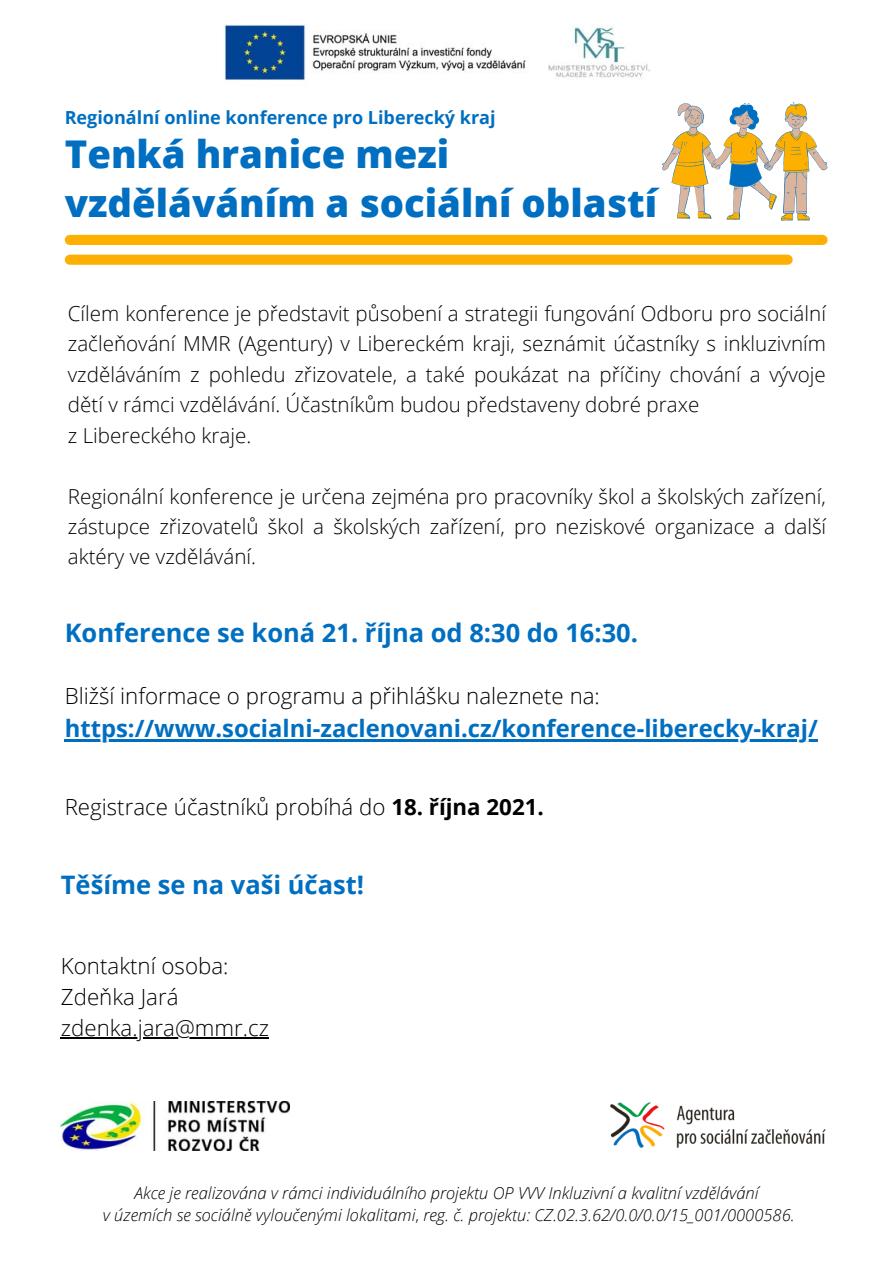
<style>
.page{position:relative;width:894px;height:1264px;background:#fff}
.page>*{position:absolute;margin:0;border:0;box-sizing:border-box;transform-origin:0 0}
.t1{font:800 38.25px "Open Sans";color:#006fc1}
.t2{font:700 25.5px "Open Sans";color:#006fc1}
.t3{font:700 23.85px "Open Sans";color:#006fc1}
.t4{font:300 22.35px "Open Sans";color:#000}
.t5{font:300 20.55px/30.5px "Open Sans";color:#000;text-align:justify}
.t6{font:700 18px "Open Sans";color:#006fc1}
.t7{font:italic 300 16.5px "Open Sans";color:#000}
.s1{font-weight:700}
.s2{font-style:normal}
</style>
<div class="page">
<img style="left:610px;top:1102px;width:216px;height:46px">
<img style="left:61px;top:1101px;width:228px;height:49px">
<div style="left:70px;top:235px;width:752px;height:10px;background:#feb000"></div>
<div style="left:70px;top:255px;width:717px;height:10px;background:#feb000"></div>
<img style="left:224px;top:24px;width:426px;height:57px">
<hr style="left:65px;top:739px;width:752px;height:2px;background:#006fc1">
<hr style="left:61px;top:1037px;width:208px;height:1px;background:#000">
<svg style="left:661px;top:102px;width:166px;height:118px"></svg>
<p class="t6" style="left:65px;top:105px;width:432px">Regionální online konference pro Liberecký kraj</p>
<p class="t1" style="left:65px;top:127px;width:386px">Tenká hranice mezi</p>
<p class="t1" style="left:65px;top:176px;width:593px">vzděláváním a sociální oblastí</p>
<p class="t5" style="left:68px;top:298px;width:759px">Cílem konference je představit působení a strategii fungování Odboru pro sociální začleňování MMR (Agentury) v Libereckém kraji, seznámit účastníky s inkluzivním vzděláváním z pohledu zřizovatele, a také poukázat na příčiny chování a vývoje dětí v rámci vzdělávání. Účastníkům budou představeny dobré praxe</p>
<p class="t5" style="left:68px;top:419px;width:185px">z Libereckého kraje.</p>
<p class="t5" style="left:68px;top:480px;width:759px">Regionální konference je určena zejména pro pracovníky škol a školských zařízení, zástupce zřizovatelů škol a školských zařízení, pro neziskové organizace a další aktéry ve vzdělávání.</p>
<p class="t2" style="left:65px;top:614px;width:574px">Konference se koná 21. října od 8:30 do 16:30.</p>
<p class="t4" style="left:65px;top:680px;width:536px">Bližší informace o programu a přihlášku naleznete na:</p>
<p class="t3" style="left:65px;top:711px;width:754px">https://www.socialni-zaclenovani.cz/konference-liberecky-kraj/</p>
<p class="t4" style="left:65px;top:791px;width:480px">Registrace účastníků probíhá do <span class="s1">18. října 2021.</span></p>
<p class="t2" style="left:61px;top:866px;width:305px">Těšíme se na vaši účast!</p>
<p class="t4" style="left:61px;top:950px;width:169px">Kontaktní osoba:</p>
<p class="t4" style="left:61px;top:981px;width:119px">Zdeňka Jará</p>
<p class="t4" style="left:61px;top:1012px;width:209px">zdenka.jara@mmr.cz</p>
<p class="t7" style="left:134px;top:1180px;width:625px">Akce je realizována v rámci individuálního projektu OP VVV Inkluzivní a kvalitní vzdělávání</p>
<p class="t7" style="left:103px;top:1203px;width:693px">v územích se sociálně vyloučenými lokalitami<span class="s2">,</span> reg. č. projektu: CZ.02.3.62/0.0/0.0/15_001/0000586.</p>
</div>
